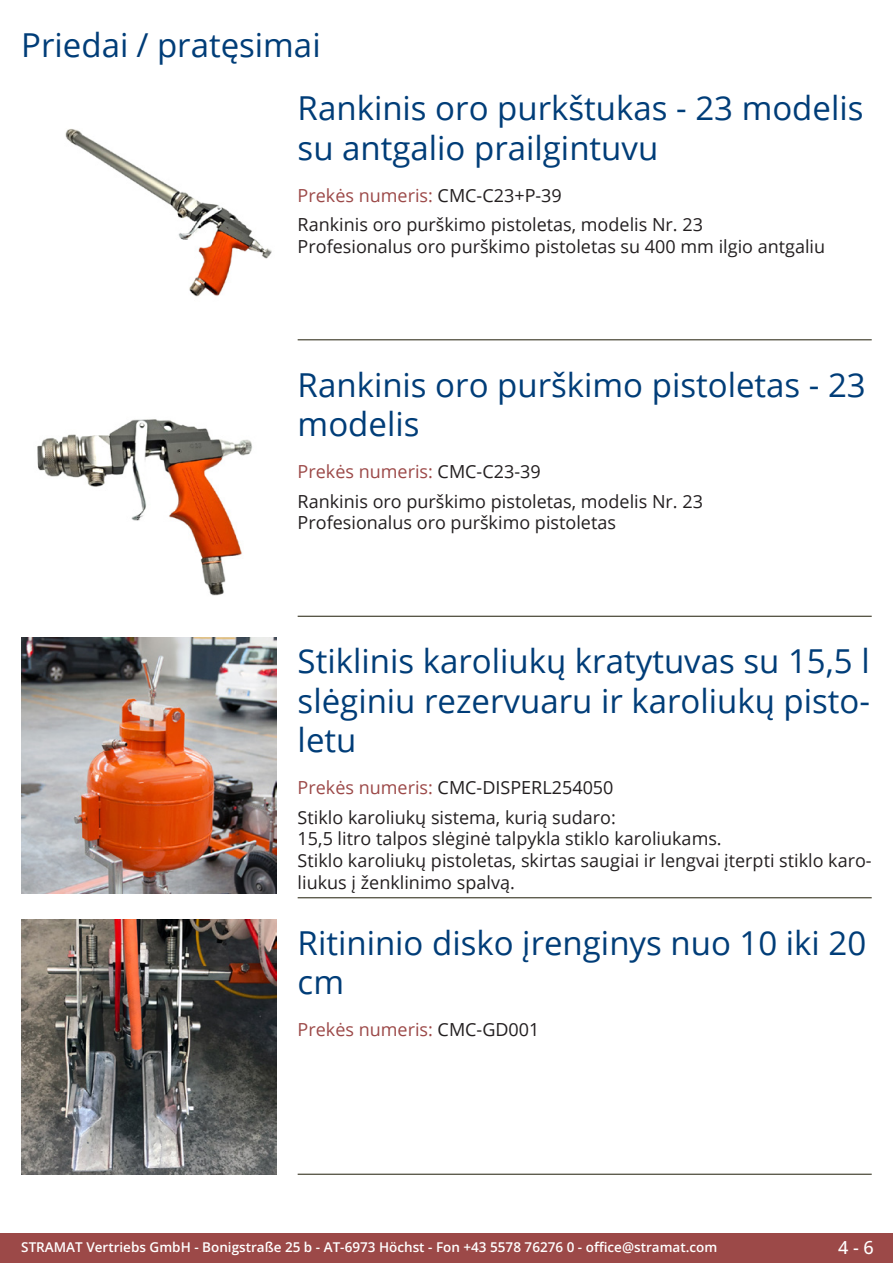
<style>
.page{position:relative;width:893px;height:1263px;background:#fff}
.page>*{position:absolute;margin:0;border:0;box-sizing:border-box;transform-origin:0 0}
.Produkttitel{font:33px/39.6px "Open Sans";color:#003d78}
.RastTitel{font:33px "Open Sans";color:#003d78}
.Beschreibung_Text{font:18px/21.6px "Open Sans";color:#231f20}
.TechDaten_Überschrif{font:18px "Open Sans";color:#9c4948}
.TechDaten_Überschrif-2{font:18px "Open Sans";color:#231f20}
.t1{font:500 18px "Open Sans";color:#fff}
.t2{font:600 13.5px "Open Sans";color:#fff}
.s1{color:#231f20}
.s2{color:#9c4948}
</style>
<div class="page">
<div style="left:0;top:1233px;width:893px;height:30px;background:#9c4948"></div>
<hr style="left:298px;top:340px;width:574px;height:1px;background:#201d08">
<hr style="left:298px;top:616px;width:574px;height:1px;background:#201d08">
<hr style="left:298px;top:897px;width:574px;height:1px;background:#201d08">
<hr style="left:298px;top:1174px;width:574px;height:1px;background:#201d08">
<img style="left:65px;top:129px;width:207px;height:168px">
<img style="left:37px;top:419px;width:215px;height:177px">
<img style="left:21px;top:638px;width:255px;height:255px">
<img style="left:21px;top:919px;width:255px;height:255px">
<p class="RastTitel" style="left:21px;top:22px;width:301px">Priedai / pratęsimai</p>
<p class="Produkttitel" style="left:298px;top:88px;width:567px">Rankinis oro purkštukas - 23 modelis su antgalio prailgintuvu</p>
<p class="TechDaten_Überschrif" style="left:298px;top:183px;width:266px">Prekės numeris: <span class="s1">CMC-C23+P-39</span></p>
<p class="Beschreibung_Text" style="left:298px;top:214px;width:529px">Rankinis oro purškimo pistoletas, modelis Nr. 23<br>Profesionalus oro purškimo pistoletas su 400 mm ilgio antgaliu</p>
<p class="Produkttitel" style="left:298px;top:364px;width:570px">Rankinis oro purškimo pistoletas - 23 modelis</p>
<p class="TechDaten_Überschrif" style="left:298px;top:459px;width:245px">Prekės numeris: <span class="s1">CMC-C23-39</span></p>
<p class="Beschreibung_Text" style="left:298px;top:490px;width:407px">Rankinis oro purškimo pistoletas, modelis Nr. 23<br>Profesionalus oro purškimo pistoletas</p>
<p class="Produkttitel" style="left:298px;top:640px;width:574px;text-align:justify">Stiklinis karoliukų kratytuvas su 15,5 l slėginiu rezervuaru ir karoliukų pisto&shy;letu</p>
<p class="TechDaten_Überschrif-2" style="left:298px;top:775px;width:317px"><span class="s2">Prekės numeris:</span> CMC-DISPERL254050</p>
<p class="Beschreibung_Text" style="left:298px;top:806px;width:574px">Stiklo karoliukų sistema, kurią sudaro:<br>15,5 litro talpos slėginė talpykla stiklo karoliukams.<br>Stiklo karoliukų pistoletas, skirtas saugiai ir lengvai įterpti stiklo karo&shy;liukus į ženklinimo spalvą.</p>
<p class="Produkttitel" style="left:298px;top:922px;width:570px">Ritininio disko įrenginys nuo 10 iki 20 cm</p>
<p class="TechDaten_Überschrif" style="left:298px;top:1017px;width:243px">Prekės numeris: <span class="s1">CMC-GD001</span></p>
<p class="t2" style="left:21px;top:1238px;width:698px">STRAMAT Vertriebs GmbH - Bonigstraße 25 b - AT-6973 Höchst - Fon +43 5578 76276 0 - office@stramat.com</p>
<p class="t1" style="left:838px;top:1234px;width:37px">4 - 6</p>
</div>
